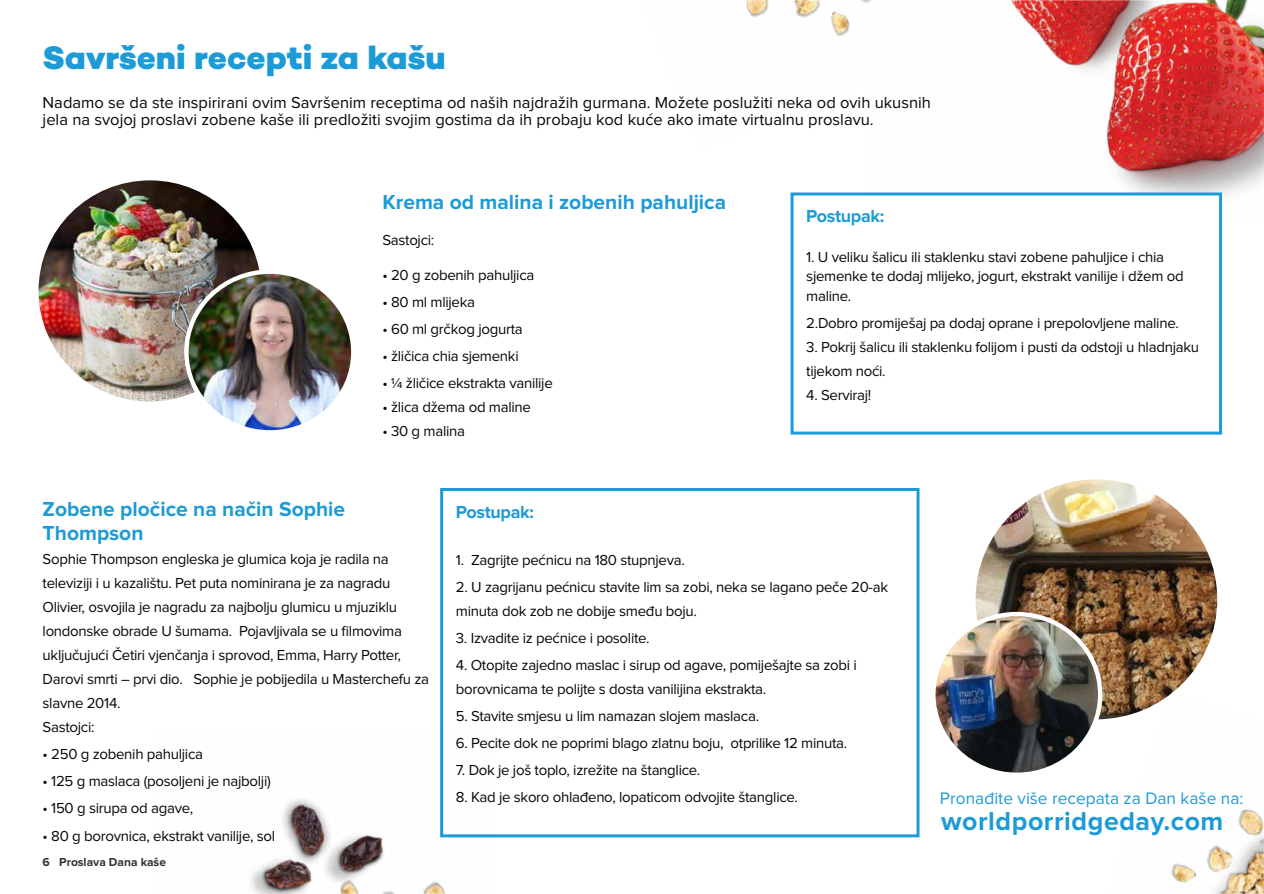
<style>
.page{position:relative;width:1264px;height:894px;background:#fff}
.page>*{position:absolute;margin:0;border:0;box-sizing:border-box;transform-origin:0 0}
.t1{font:800 33px "Campton";letter-spacing:-.005em;color:#1c9bd7}
.t2{font:700 26.7px "Proxima Nova";letter-spacing:.02em;color:#1c9bd7}
.t3{font:700 21px/24px "Proxima Nova";color:#1c9bd7}
.t4{font:700 18px "Proxima Nova";letter-spacing:-.02em;color:#1c9bd7}
.t5{font:17.25px "Proxima Nova";color:#1c9bd7}
.t6{font:16.5px/16.5px "Proxima Nova";color:#080704}
.t7{font:15px/24px "Proxima Nova";letter-spacing:-.02em;color:#080704}
.t8{font:700 12px "Proxima Nova";color:#343231}
</style>
<div class="page">
<img style="left:1171px;top:809px;width:92px;height:84px">
<img style="left:746px;top:0;width:119px;height:37px">
<img style="left:865px;top:0;width:398px;height:222px">
<img style="left:945px;top:0;width:247px;height:123px">
<img style="left:39px;top:181px;width:221px;height:220px">
<img style="left:972px;top:477px;width:247px;height:244px;border-radius:50%">
<img style="left:186px;top:271px;width:167px;height:161px;border-radius:50%">
<div style="left:184px;top:269px;width:171px;height:165px;border:4px solid #fff;border-radius:50%"></div>
<div style="left:791px;top:194px;width:429px;height:239px;background:#fff"></div>
<div style="left:790px;top:192px;width:431px;height:242px;border:3px solid #1c9bd7"></div>
<div style="left:440px;top:488px;width:479px;height:349px;border:3px solid #1c9bd7"></div>
<img style="left:933px;top:614px;width:166px;height:160px;border-radius:50%">
<div style="left:930px;top:611px;width:172px;height:166px;border:4px solid #fff;border-radius:50%"></div>
<img style="left:250px;top:728px;width:244px;height:165px">
<h1 class="t1" style="left:43px;top:43px;width:404px">Savršeni recepti za kašu</h1>
<p class="t6" style="left:43px;top:95px;width:889px">Nadamo se da ste inspirirani ovim Savršenim receptima od naših najdražih gurmana. Možete poslužiti neka od ovih ukusnih jela na svojoj proslavi zobene kaše ili predložiti svojim gostima da ih probaju kod kuće ako imate virtualnu proslavu.</p>
<h3 class="t3" style="left:382px;top:191px;width:345px">Krema od malina i zobenih pahuljica</h3>
<p class="t7" style="left:382px;top:228px;width:53px">Sastojci:</p>
<p class="t7" style="left:382px;top:264px;width:153px">• 20 g zobenih pahuljica</p>
<p class="t7" style="left:382px;top:291px;width:94px">• 80 ml mlijeka</p>
<p class="t7" style="left:382px;top:318px;width:142px">• 60 ml grčkog jogurta</p>
<p class="t7" style="left:382px;top:345px;width:138px">• žličica chia sjemenki</p>
<p class="t7" style="left:382px;top:372px;width:172px">• ¼ žličice ekstrakta vanilije</p>
<p class="t7" style="left:382px;top:396px;width:150px">• žlica džema od maline</p>
<p class="t7" style="left:382px;top:420px;width:84px">• 30 g malina</p>
<p class="t4" style="left:806px;top:208px;width:79px">Postupak:</p>
<p class="t7" style="left:806px;top:247px;width:379px;line-height:19.5px">1. U veliku šalicu ili staklenku stavi zobene pahuljice i chia sjemenke te dodaj mlijeko, jogurt, ekstrakt vanilije i džem od maline.</p>
<p class="t7" style="left:806px;top:311px;width:374px">2.Dobro promiješaj pa dodaj oprane i prepolovljene maline.</p>
<p class="t7" style="left:806px;top:335px;width:394px">3. Pokrij šalicu ili staklenku folijom i pusti da odstoji u hladnjaku tijekom noći.</p>
<p class="t7" style="left:806px;top:383px;width:67px">4. Serviraj!</p>
<h3 class="t3" style="left:43px;top:498px;width:304px">Zobene pločice na način Sophie<br>Thompson</h3>
<p class="t7" style="left:43px;top:548px;width:388px">Sophie Thompson engleska je glumica koja je radila na televiziji i u kazalištu. Pet puta nominirana je za nagradu Olivier, osvojila je nagradu za najbolju glumicu u mjuziklu londonske obrade U šumama. Pojavljivala se u filmovima uključujući Četiri vjenčanja i sprovod, Emma, Harry Potter, Darovi smrti – prvi dio. Sophie je pobijedila u Masterchefu za slavne 2014.<br>Sastojci:</p>
<p class="t7" style="left:43px;top:743px;width:162px">• 250 g zobenih pahuljica</p>
<p class="t7" style="left:43px;top:770px;width:230px">• 125 g maslaca (posoljeni je najbolji)</p>
<p class="t7" style="left:43px;top:797px;width:152px">• 150 g sirupa od agave,</p>
<p class="t7" style="left:43px;top:824px;width:234px">• 80 g borovnica, ekstrakt vanilije, sol</p>
<p class="t8" style="left:43px;top:856px;width:125px">6 Proslava Dana kaše</p>
<p class="t4" style="left:456px;top:503px;width:79px">Postupak:</p>
<p class="t7" style="left:456px;top:548px;width:230px">1. Zagrijte pećnicu na 180 stupnjeva.</p>
<p class="t7" style="left:456px;top:575px;width:433px">2. U zagrijanu pećnicu stavite lim sa zobi, neka se lagano peče 20-ak minuta dok zob ne dobije smeđu boju.</p>
<p class="t7" style="left:456px;top:626px;width:195px">3. Izvadite iz pećnice i posolite.</p>
<p class="t7" style="left:456px;top:653px;width:402px">4. Otopite zajedno maslac i sirup od agave, pomiješajte sa zobi i borovnicama te polijte s dosta vanilijina ekstrakta.</p>
<p class="t7" style="left:456px;top:704px;width:304px">5. Stavite smjesu u lim namazan slojem maslaca.</p>
<p class="t7" style="left:456px;top:731px;width:393px">6. Pecite dok ne poprimi blago zlatnu boju, otprilike 12 minuta.</p>
<p class="t7" style="left:456px;top:758px;width:246px">7. Dok je još toplo, izrežite na štanglice.</p>
<p class="t7" style="left:456px;top:785px;width:343px">8. Kad je skoro ohlađeno, lopaticom odvojite štanglice.</p>
<p class="t5" style="left:939px;top:790px;width:305px">Pronađite više recepata za Dan kaše na:</p>
<h2 class="t2" style="left:940px;top:808px;width:284px">worldporridgeday.com</h2>
</div>
